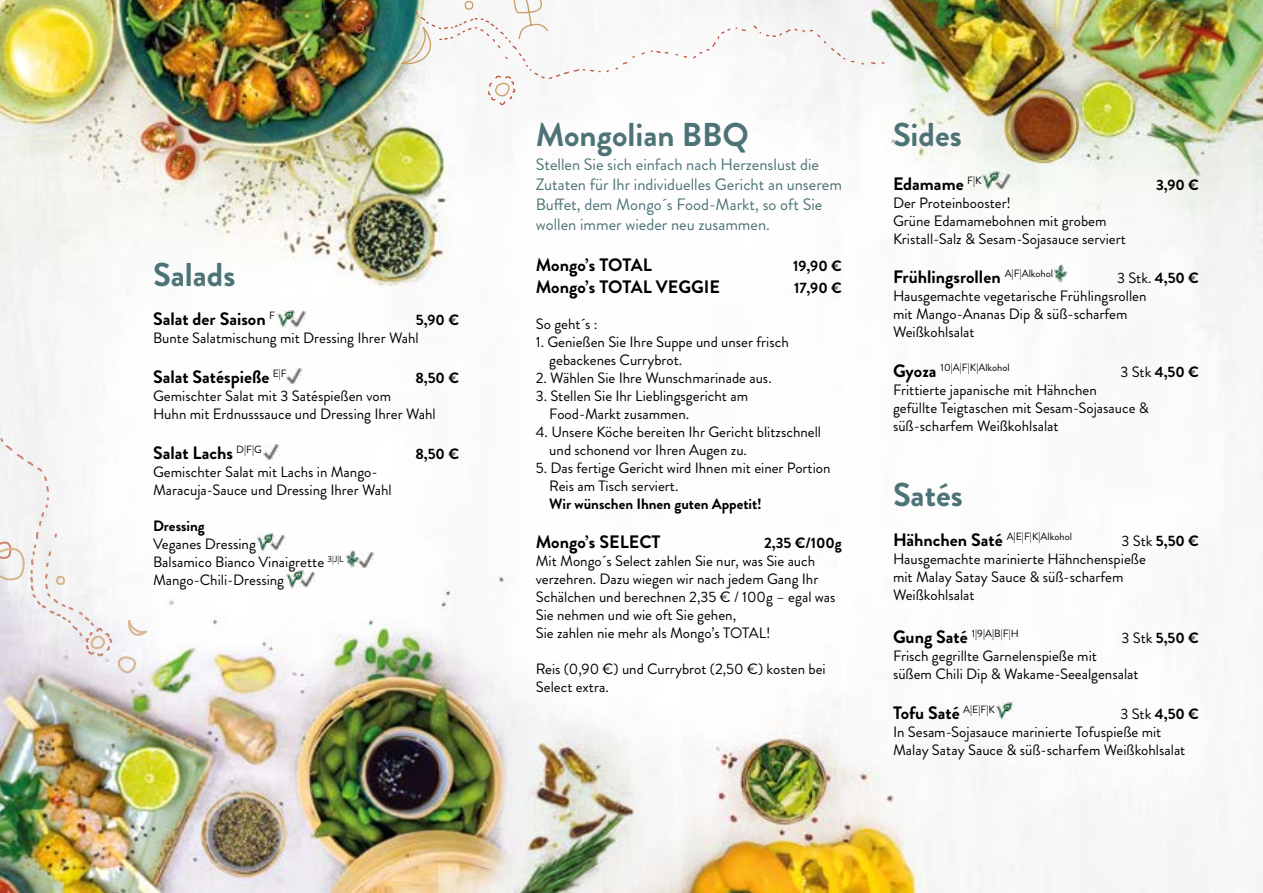
<style>
.page{position:relative;width:1263px;height:893px;background:#fff}
.page>*{position:absolute;margin:0;border:0;box-sizing:border-box;transform-origin:0 0}
.t1{font:700 33px "Brandon Grotesque";color:#4d7376}
.t2{font:700 18px "Brandon Grotesque";color:#000}
.t3{font:16.5px/19.8px "Brandon Grotesque";color:#4d7376}
.t4{font:15px/18px "Brandon Grotesque";color:#000}
.t5{font:700 15px "Brandon Grotesque";color:#000}
.t6{font:10.5px "Brandon Grotesque";color:#000}
.s1{font-weight:700}
.s2{font-weight:700;font-size:18px}
.s3{font-weight:400}
</style>
<div class="page">
<img style="left:0;top:0;width:1263px;height:893px">
<svg style="left:355px;top:24px;width:8px;height:10px"></svg>
<svg style="left:401px;top:0;width:485px;height:106px"></svg>
<img style="left:277px;top:309px;width:18px;height:19px">
<img style="left:290px;top:310px;width:17px;height:17px">
<img style="left:286px;top:368px;width:16px;height:16px">
<img style="left:263px;top:444px;width:17px;height:16px">
<img style="left:256px;top:533px;width:19px;height:18px">
<img style="left:269px;top:534px;width:17px;height:17px">
<img style="left:286px;top:570px;width:18px;height:18px">
<img style="left:362px;top:551px;width:12px;height:17px">
<img style="left:299px;top:571px;width:17px;height:17px">
<img style="left:982px;top:171px;width:18px;height:18px">
<img style="left:995px;top:173px;width:16px;height:17px">
<img style="left:995px;top:701px;width:18px;height:19px">
<img style="left:86px;top:627px;width:253px;height:266px">
<svg style="left:0;top:287px;width:197px;height:463px"></svg>
<img style="left:344px;top:550px;width:18px;height:18px">
<img style="left:1051px;top:265px;width:18px;height:17px">
<h1 class="t1" style="left:153px;top:251px;width:84px">Salads</h1>
<p class="t2" style="left:153px;top:306px;width:123px">Salat der Saison <sup>F</sup></p>
<p class="t5" style="left:416px;top:310px;width:45px">5,90 €</p>
<p class="t4" style="left:153px;top:329px;width:267px">Bunte Salatmischung mit Dressing Ihrer Wahl</p>
<p class="t2" style="left:153px;top:364px;width:135px">Salat Satéspieße <sup>E|F</sup></p>
<p class="t5" style="left:415px;top:367px;width:45px">8,50 €</p>
<p class="t4" style="left:153px;top:387px;width:284px">Gemischter Salat mit 3 Satéspießen vom<br>Huhn mit Erdnusssauce und Dressing Ihrer Wahl</p>
<p class="t2" style="left:153px;top:440px;width:110px">Salat Lachs <sup>D|F|G</sup></p>
<p class="t5" style="left:415px;top:443px;width:45px">8,50 €</p>
<p class="t4" style="left:153px;top:463px;width:240px">Gemischter Salat mit Lachs in Mango-<br>Maracuja-Sauce und Dressing Ihrer Wahl</p>
<p class="t5" style="left:153px;top:515px;width:53px">Dressing</p>
<p class="t4" style="left:153px;top:535px;width:192px">Veganes Dressing<br>Balsamico Bianco Vinaigrette <sup>3|J|L<br></sup>Mango-Chili-Dressing</p>
<h1 class="t1" style="left:536px;top:112px;width:215px">Mongolian BBQ</h1>
<p class="t3" style="left:536px;top:155px;width:308px">Stellen Sie sich einfach nach Herzenslust die Zutaten für Ihr individuelles Gericht an unserem Buffet, dem Mongo´s Food-Markt, so oft Sie wollen immer wieder neu zusammen.</p>
<p class="t2" style="left:536px;top:252px;width:118px">Mongo’s TOTAL</p>
<p class="t5" style="left:793px;top:256px;width:50px">19,90 €</p>
<p class="t2" style="left:536px;top:274px;width:186px">Mongo’s TOTAL VEGGIE</p>
<p class="t5" style="left:794px;top:277px;width:49px">17,90 €</p>
<p class="t4" style="left:536px;top:315px;width:63px">So geht´s :</p>
<p class="t4" style="left:549px;top:333px;width:241px;text-indent:-14px">1. Genießen Sie Ihre Suppe und unser frisch gebackenes Currybrot.</p>
<p class="t4" style="left:536px;top:369px;width:237px">2. Wählen Sie Ihre Wunschmarinade aus.</p>
<p class="t4" style="left:549px;top:387px;width:200px;text-indent:-14px">3. Stellen Sie Ihr Lieblingsgericht am<br>Food-Markt zusammen.</p>
<p class="t4" style="left:549px;top:423px;width:273px;text-indent:-14px">4. Unsere Köche bereiten Ihr Gericht blitzschnell und schonend vor Ihren Augen zu.</p>
<p class="t4" style="left:549px;top:459px;width:283px;text-indent:-14px">5. Das fertige Gericht wird Ihnen mit einer Portion<br>Reis am Tisch serviert.</p>
<p class="t5" style="left:549px;top:493px;width:214px">Wir wünschen Ihnen guten Appetit!</p>
<p class="t2" style="left:536px;top:530px;width:126px">Mongo’s SELECT</p>
<p class="t5" style="left:764px;top:533px;width:79px">2,35 €/100g</p>
<p class="t4" style="left:536px;top:552px;width:301px">Mit Mongo´s Select zahlen Sie nur, was Sie auch verzehren. Dazu wiegen wir nach jedem Gang Ihr Schälchen und berechnen 2,35 € / 100g – egal was Sie nehmen und wie oft Sie gehen,<br>Sie zahlen nie mehr als Mongo’s TOTAL!</p>
<p class="t4" style="left:536px;top:660px;width:291px">Reis (0,90 €) und Currybrot (2,50 €) kosten bei<br>Select extra.</p>
<h1 class="t1" style="left:893px;top:112px;width:70px">Sides</h1>
<p class="t2" style="left:893px;top:171px;width:90px">Edamame <sup>F|K</sup></p>
<p class="t5" style="left:1156px;top:174px;width:45px">3,90 €</p>
<p class="t4" style="left:893px;top:194px;width:234px">Der Proteinbooster!<br>Grüne Edamamebohnen mit grobem<br>Kristall-Salz &amp; Sesam-Sojasauce serviert</p>
<p class="t2" style="left:893px;top:264px;width:162px">Frühlingsrollen <sup>A|F|Alkohol</sup></p>
<p class="t4" style="left:893px;top:269px;width:307px;text-indent:224px">3 Stk. <span class="s1">4,50 €<br></span>Hausgemachte vegetarische Frühlingsrollen<br>mit Mango-Ananas Dip &amp; süß-scharfem<br>Weißkohlsalat</p>
<p class="t6" style="left:893px;top:360px;width:118px"><span class="s2">Gyoza</span> 10|A|F|K|Alkohol</p>
<p class="t5" style="left:1120px;top:361px;width:80px"><span class="s3">3 Stk</span> 4,50 €</p>
<p class="t4" style="left:893px;top:381px;width:257px">Frittierte japanische mit Hähnchen<br>gefüllte Teigtaschen mit Sesam-Sojasauce &amp; süß-scharfem Weißkohlsalat</p>
<h1 class="t1" style="left:893px;top:472px;width:71px">Satés</h1>
<p class="t6" style="left:893px;top:529px;width:180px"><span class="s2">Hähnchen Saté</span> A|E|F|K|Alkohol</p>
<p class="t4" style="left:893px;top:532px;width:307px;text-indent:229px">3 Stk <span class="s1">5,50 €<br></span>Hausgemachte marinierte Hähnchenspieße<br>mit Malay Satay Sauce &amp; süß-scharfem<br>Weißkohlsalat</p>
<p class="t6" style="left:893px;top:626px;width:127px"><span class="s2">Gung Saté</span> 1|9|A|B|F|H</p>
<p class="t5" style="left:1121px;top:628px;width:79px"><span class="s3">3 Stk</span> 5,50 €</p>
<p class="t4" style="left:893px;top:647px;width:247px">Frisch gegrillte Garnelenspieße mit süßem Chili Dip &amp; Wakame-Seealgensalat</p>
<p class="t2" style="left:893px;top:700px;width:104px">Tofu Saté <sup>A|E|F|K</sup></p>
<p class="t4" style="left:893px;top:705px;width:307px;text-indent:228px">3 Stk <span class="s1">4,50 €<br></span>In Sesam-Sojasauce marinierte Tofuspieße mit<br>Malay Satay Sauce &amp; süß-scharfem Weißkohlsalat</p>
</div>
